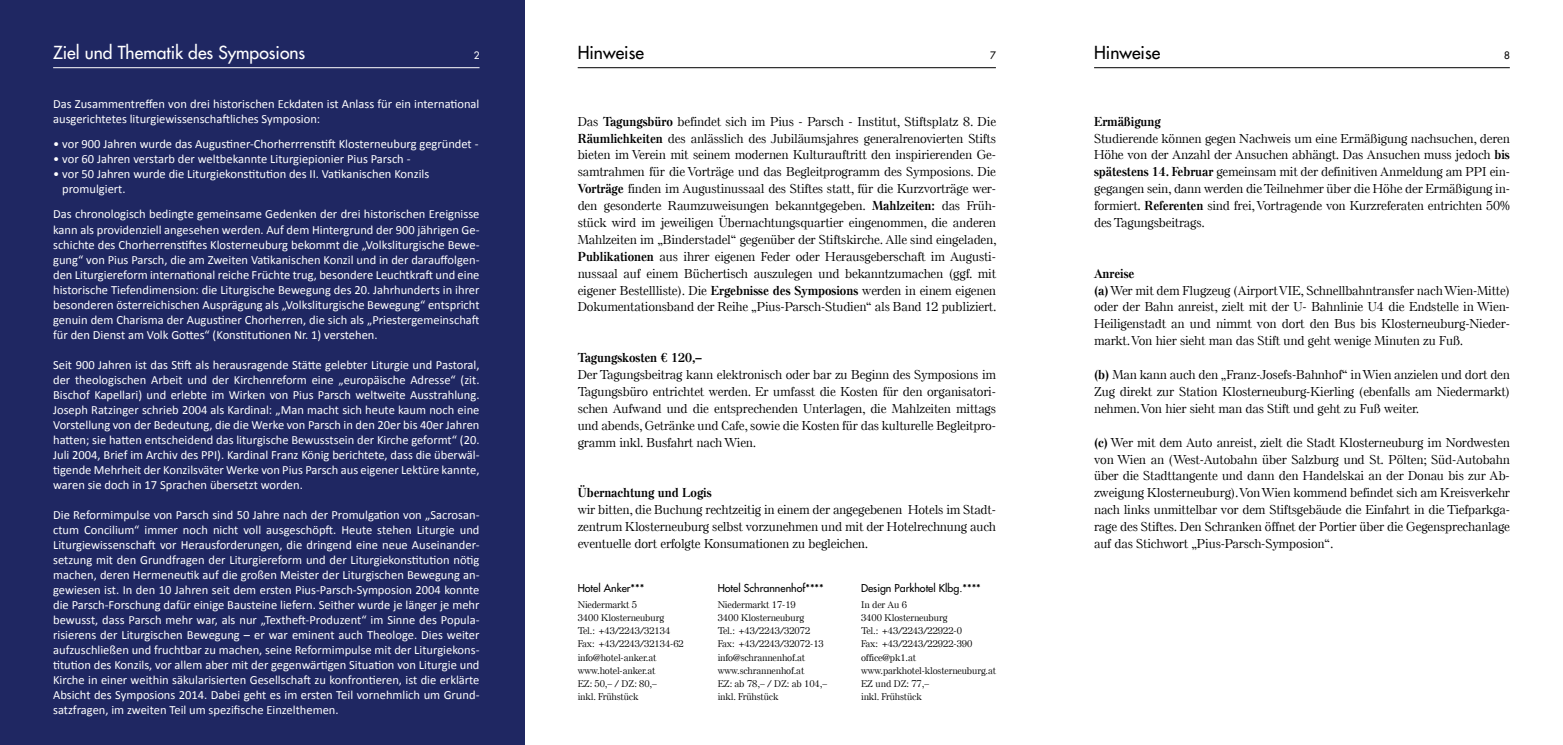
<style>
.page{position:relative;width:1563px;height:745px;background:#fff}
.page>*{position:absolute;margin:0;border:0;box-sizing:border-box;transform-origin:0 0}
.t1{font:17.5px "Futura";color:#fff}
.t2{font:17.5px "Futura";color:#000}
.t3{font:12.5px/15px "Calibri";color:#fff;text-align:justify}
.t4{font:500 12.5px/16.9px "Else NPLLT";color:#000;text-align:justify}
.t5{font:700 12.5px "Else NPLLT";color:#000}
.t6{font:10.62px "Futura";color:#000}
.t7{font:10px "Futura";color:#000}
.t8{font:10px "Futura";color:#fff}
.t9{font:500 9.38px/13.1px "Else NPLLT";color:#000}
.s1{font-weight:700}
</style>
<div class="page">
<div style="left:0;top:0;width:524px;height:744px;background:#1f2762"></div>
<hr style="left:53px;top:67px;width:426px;height:1px;background:#fff">
<hr style="left:1094px;top:67px;width:415px;height:1px;background:#000">
<hr style="left:578px;top:67px;width:418px;height:1px;background:#000">
<h1 class="t1" style="left:53px;top:41px;width:254px">Ziel und Thematik des Symposions</h1>
<p class="t8" style="left:474px;top:49px;width:7px">2</p>
<p class="t3" style="left:53px;top:97px;width:428px">Das Zusammentreffen von drei historischen Eckdaten ist Anlass für ein international ausgerichtetes liturgiewissenschaftliches Symposion:</p>
<p class="t3" style="left:53px;top:137px;width:427px">• vor 900 Jahren wurde das Augustiner-Chorherrrenstift Klosterneuburg gegründet -</p>
<p class="t3" style="left:53px;top:152px;width:359px">• vor 60 Jahren verstarb der weltbekannte Liturgiepionier Pius Parsch -</p>
<p class="t3" style="left:62px;top:167px;width:369px;text-indent:-9px">• vor 50 Jahren wurde die Liturgiekonstitution des II. Vatikanischen Konzils promulgiert.</p>
<p class="t3" style="left:53px;top:207px;width:428px">Das chronologisch bedingte gemeinsame Gedenken der drei historischen Ereignisse kann als providenziell angesehen werden. Auf dem Hintergrund der 900 jährigen Ge&shy;schichte des Chorherrenstiftes Klosterneuburg bekommt die „Volksliturgische Bewe&shy;gung“ von Pius Parsch, die am Zweiten Vatikanischen Konzil und in der darauffolgen&shy;den Liturgiereform international reiche Früchte trug, besondere Leuchtkraft und eine historische Tiefendimension: die Liturgische Bewegung des 20. Jahrhunderts in ihrer besonderen österreichischen Ausprägung als „Volksliturgische Bewegung“ entspricht genuin dem Charisma der Augustiner Chorherren, die sich als „Priestergemeinschaft für den Dienst am Volk Gottes“ (Konstitutionen Nr. 1) verstehen.</p>
<p class="t3" style="left:53px;top:357px;width:428px">Seit 900 Jahren ist das Stift als herausragende Stätte gelebter Liturgie und Pastoral, der theologischen Arbeit und der Kirchenreform eine „europäische Adresse“ (zit.<br>Bischof Kapellari) und erlebte im Wirken von Pius Parsch weltweite Ausstrahlung.<br>Joseph Ratzinger schrieb 2004 als Kardinal: „Man macht sich heute kaum noch eine Vorstellung von der Bedeutung, die die Werke von Parsch in den 20er bis 40er Jahren hatten; sie hatten entscheidend das liturgische Bewusstsein der Kirche geformt“ (20.<br>Juli 2004, Brief im Archiv des PPI). Kardinal Franz König berichtete, dass die überwäl&shy;tigende Mehrheit der Konzilsväter Werke von Pius Parsch aus eigener Lektüre kannte, waren sie doch in 17 Sprachen übersetzt worden.</p>
<p class="t3" style="left:53px;top:507px;width:428px">Die Reformimpulse von Parsch sind 50 Jahre nach der Promulgation von „Sacrosan&shy;ctum Concilium“ immer noch nicht voll ausgeschöpft. Heute stehen Liturgie und Liturgiewissenschaft vor Herausforderungen, die dringend eine neue Auseinander&shy;setzung mit den Grundfragen der Liturgiereform und der Liturgiekonstitution nötig machen, deren Hermeneutik auf die großen Meister der Liturgischen Bewegung an&shy;gewiesen ist. In den 10 Jahren seit dem ersten Pius-Parsch-Symposion 2004 konnte die Parsch-Forschung dafür einige Bausteine liefern. Seither wurde je länger je mehr bewusst, dass Parsch mehr war, als nur „Textheft-Produzent“ im Sinne des Popula&shy;risierens der Liturgischen Bewegung – er war eminent auch Theologe. Dies weiter aufzuschließen und fruchtbar zu machen, seine Reformimpulse mit der Liturgiekons&shy;titution des Konzils, vor allem aber mit der gegenwärtigen Situation von Liturgie und Kirche in einer weithin säkularisierten Gesellschaft zu konfrontieren, ist die erklärte Absicht des Symposions 2014. Dabei geht es im ersten Teil vornehmlich um Grund&shy;satzfragen, im zweiten Teil um spezifische Einzelthemen.</p>
<h1 class="t2" style="left:578px;top:41px;width:68px">Hinweise</h1>
<p class="t7" style="left:990px;top:49px;width:7px">7</p>
<p class="t4" style="left:578px;top:113px;width:420px">Das <span class="s1">Tagungsbüro</span> befindet sich im Pius - Parsch - Institut, Stiftsplatz 8. Die <span class="s1">Räumlichkeiten</span> des anlässlich des Jubiläumsjahres generalrenovierten Stifts bieten im Verein mit seinem modernen Kulturauftritt den inspirierenden Ge&shy;samtrahmen für die Vorträge und das Begleitprogramm des Symposions. Die <span class="s1">Vorträge</span> finden im Augustinussaal des Stiftes statt, für die Kurzvorträge wer&shy;den gesonderte Raumzuweisungen bekanntgegeben. <span class="s1">Mahlzeiten:</span> das Früh&shy;stück wird im jeweiligen Übernachtungsquartier eingenommen, die anderen Mahlzeiten im „Binderstadel“ gegenüber der Stiftskirche. Alle sind eingeladen, <span class="s1">Publikationen</span> aus ihrer eigenen Feder oder Herausgeberschaft im Augusti&shy;nussaal auf einem Büchertisch auszulegen und bekanntzumachen (ggf. mit eigener Bestellliste). Die <span class="s1">Ergebnisse des Symposions</span> werden in einem eigenen Dokumentationsband der Reihe „Pius-Parsch-Studien“ als Band 12 publiziert.</p>
<p class="t5" style="left:578px;top:350px;width:126px">Tagungskosten € 120,–</p>
<p class="t4" style="left:578px;top:366px;width:420px">Der Tagungsbeitrag kann elektronisch oder bar zu Beginn des Symposions im Tagungsbüro entrichtet werden. Er umfasst die Kosten für den organisatori&shy;schen Aufwand und die entsprechenden Unterlagen, die Mahlzeiten mittags und abends, Getränke und Cafe, sowie die Kosten für das kulturelle Begleitpro&shy;gramm inkl. Busfahrt nach Wien.</p>
<p class="t5" style="left:578px;top:485px;width:135px">Übernachtung und Logis</p>
<p class="t4" style="left:578px;top:501px;width:420px">wir bitten, die Buchung rechtzeitig in einem der angegebenen Hotels im Stadt&shy;zentrum Klosterneuburg selbst vorzunehmen und mit der Hotelrechnung auch eventuelle dort erfolgte Konsumationen zu begleichen.</p>
<p class="t6" style="left:578px;top:581px;width:68px">Hotel Anker***</p>
<p class="t9" style="left:578px;top:597px;width:108px">Niedermarkt 5<br>3400 Klosterneuburg<br>Tel.: +43/2243/32134<br>Fax: +43/2243/32134-62 info@hotel-anker.at www.hotel-anker.at<br>EZ: 50,– / DZ: 80,–<br>inkl. Frühstück</p>
<p class="t6" style="left:718px;top:581px;width:108px">Hotel Schrannenhof****</p>
<p class="t9" style="left:718px;top:597px;width:111px">Niedermarkt 17-19<br>3400 Klosterneuburg<br>Tel.: +43/2243/32072<br>Fax: +43/2243/32072-13 info@schrannenhof.at www.schrannenhof.at<br>EZ: ab 78,– / DZ: ab 104,– inkl. Frühstück</p>
<p class="t6" style="left:861px;top:581px;width:121px">Design Parkhotel Klbg.****</p>
<p class="t9" style="left:861px;top:597px;width:136px">In der Au 6<br>3400 Klosterneuburg<br>Tel.: +43/2243/22922-0<br>Fax: +43/2243/22922-390 office@pk1.at www.parkhotel-klosterneuburg.at<br>EZ und DZ: 77,–<br>inkl. Frühstück</p>
<h1 class="t2" style="left:1094px;top:41px;width:68px">Hinweise</h1>
<p class="t7" style="left:1504px;top:49px;width:7px">8</p>
<p class="t5" style="left:1094px;top:113px;width:68px">Ermäßigung</p>
<p class="t4" style="left:1094px;top:129px;width:417px">Studierende können gegen Nachweis um eine Ermäßigung nachsuchen, deren Höhe von der Anzahl der Ansuchen abhängt. Das Ansuchen muss jedoch <span class="s1">bis spätestens 14. Februar</span> gemeinsam mit der definitiven Anmeldung am PPI ein&shy;gegangen sein, dann werden die Teilnehmer über die Höhe der Ermäßigung in&shy;formiert. <span class="s1">Referenten</span> sind frei, Vortragende von Kurzreferaten entrichten 50% des Tagungsbeitrags.</p>
<p class="t4" style="left:1094px;top:264px;width:417px;text-align:left"><span class="s1">Anreise<br>(a)</span> Wer mit dem Flugzeug (Airport VIE, Schnellbahntransfer nach Wien-Mitte) oder der Bahn anreist, zielt mit der U- Bahnlinie U4 die Endstelle in Wien-Heiligenstadt an und nimmt von dort den Bus bis Klosterneuburg-Nieder&shy;markt. Von hier sieht man das Stift und geht wenige Minuten zu Fuß.</p>
<p class="t4" style="left:1094px;top:366px;width:417px"><span class="s1">(b)</span> Man kann auch den „Franz-Josefs-Bahnhof“ in Wien anzielen und dort den Zug direkt zur Station Klosterneuburg-Kierling (ebenfalls am Niedermarkt) nehmen. Von hier sieht man das Stift und geht zu Fuß weiter.</p>
<p class="t4" style="left:1094px;top:433px;width:417px"><span class="s1">(c)</span> Wer mit dem Auto anreist, zielt die Stadt Klosterneuburg im Nordwesten von Wien an (West-Autobahn über Salzburg und St. Pölten; Süd-Autobahn über die Stadttangente und dann den Handelskai an der Donau bis zur Ab&shy;zweigung Klosterneuburg). Von Wien kommend befindet sich am Kreisverkehr nach links unmittelbar vor dem Stiftsgebäude die Einfahrt in die Tiefparkga&shy;rage des Stiftes. Den Schranken öffnet der Portier über die Gegensprechanlage auf das Stichwort „Pius-Parsch-Symposion“.</p>
</div>
